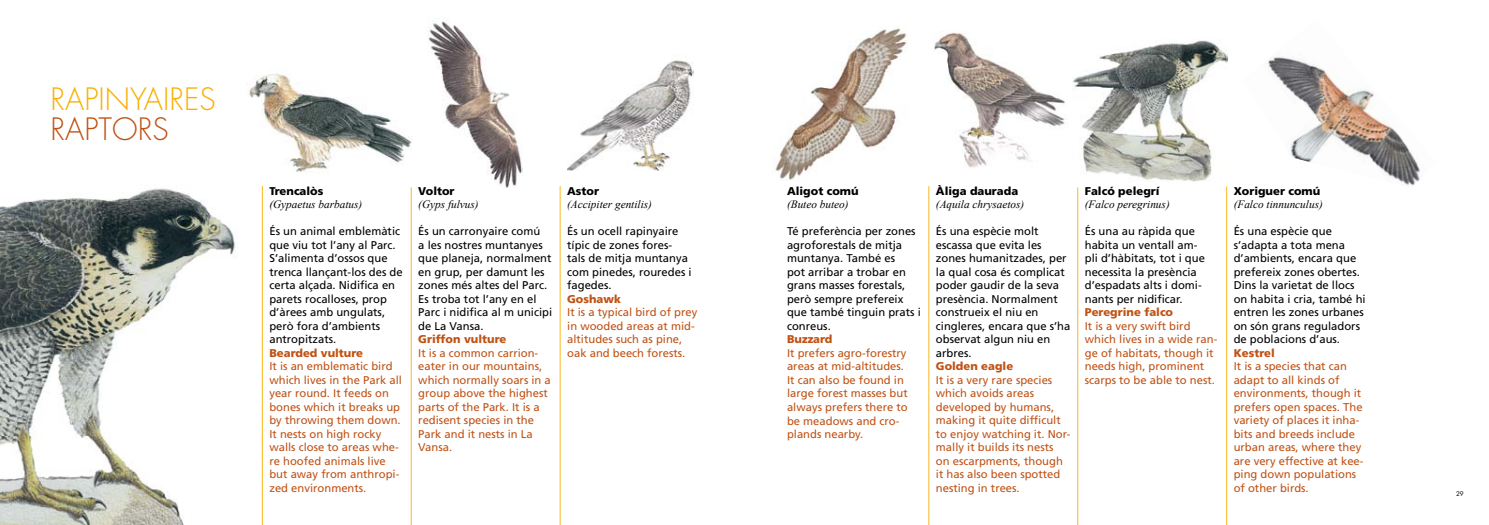
<style>
.page{position:relative;width:1489px;height:525px;background:#fff}
.page>*{position:absolute;margin:0;border:0;box-sizing:border-box;transform-origin:0 0}
.t1{font:300 30px "Futura Std";color:#f8b000}
.t2{font:300 30px "Futura Std";color:#c05215}
.t3{font:11.25px/13.5px "Frutiger LT Std";color:#000}
.t4{font:11.25px/13.5px "Frutiger LT Std";color:#c05215}
.t5{font:italic 11.25px "Times New Roman";color:#000}
.t6{font:900 11.25px "Frutiger LT Std";color:#c05215}
.t7{font:900 11.25px "Frutiger LT Std";color:#000}
.t8{font:6.25px "Futura Std";color:#000}
</style>
<div class="page">
<hr style="left:928px;top:186px;width:1px;height:338px;background:#fab71e">
<hr style="left:1077px;top:187px;width:1px;height:337px;background:#fab71e">
<hr style="left:1226px;top:186px;width:1px;height:338px;background:#fab71e">
<hr style="left:262px;top:186px;width:1px;height:338px;background:#fab71e">
<hr style="left:411px;top:187px;width:1px;height:337px;background:#fab71e">
<hr style="left:560px;top:186px;width:1px;height:338px;background:#fab71e">
<img style="left:933px;top:32px;width:132px;height:136px">
<img style="left:1072px;top:40px;width:155px;height:141px">
<img style="left:1268px;top:53px;width:152px;height:133px">
<img style="left:775px;top:28px;width:133px;height:153px">
<img style="left:428px;top:21px;width:95px;height:167px">
<img style="left:567px;top:60px;width:126px;height:110px">
<img style="left:248px;top:73px;width:164px;height:100px">
<img style="left:0;top:188px;width:238px;height:336px">
<h1 class="t1" style="left:50px;top:81px;width:167px">RAPINYAIRES</h1>
<h1 class="t2" style="left:50px;top:111px;width:120px">RAPTORS</h1>
<p class="t7" style="left:269px;top:184px;width:55px">Trencalòs</p>
<p class="t5" style="left:269px;top:200px;width:94px">(Gypaetus barbatus)</p>
<p class="t3" style="left:269px;top:224px;width:135px">És un animal emblemàtic que viu tot l’any al Parc.<br>S’alimenta d’ossos que trenca llançant-los des de certa alçada. Nidifica en parets rocalloses, prop d’àrees amb ungulats, però fora d’ambients antropitzats.</p>
<p class="t6" style="left:269px;top:346px;width:95px">Bearded vulture</p>
<p class="t4" style="left:269px;top:359px;width:134px">It is an emblematic bird which lives in the Park all year round. It feeds on bones which it breaks up by throwing them down.<br>It nests on high rocky walls close to areas whe&shy;re hoofed animals live but away from anthropi&shy;zed environments.</p>
<p class="t7" style="left:418px;top:184px;width:38px">Voltor</p>
<p class="t5" style="left:418px;top:200px;width:62px">(Gyps fulvus)</p>
<p class="t3" style="left:418px;top:224px;width:135px">És un carronyaire comú<br>a les nostres muntanyes que planeja, normalment en grup, per damunt les zones més altes del Parc.<br>Es troba tot l’any en el<br>Parc i nidifica al m unicipi de La Vansa.</p>
<p class="t6" style="left:418px;top:333px;width:90px">Griffon vulture</p>
<p class="t4" style="left:418px;top:346px;width:134px">It is a common carrion&shy;eater in our mountains, which normally soars in a group above the highest parts of the Park. It is a redisent species in the<br>Park and it nests in La<br>Vansa.</p>
<p class="t7" style="left:567px;top:184px;width:33px">Astor</p>
<p class="t5" style="left:567px;top:200px;width:86px">(Accipiter gentilis)</p>
<p class="t3" style="left:567px;top:224px;width:126px">És un ocell rapinyaire típic de zones fores&shy;tals de mitja muntanya com pinedes, rouredes i fagedes.</p>
<p class="t6" style="left:567px;top:292px;width:55px">Goshawk</p>
<p class="t4" style="left:567px;top:305px;width:132px">It is a typical bird of prey in wooded areas at mid&shy;altitudes such as pine, oak and beech forests.</p>
<p class="t7" style="left:787px;top:185px;width:73px">Aligot comú</p>
<p class="t5" style="left:787px;top:200px;width:63px">(Buteo buteo)</p>
<p class="t3" style="left:787px;top:225px;width:135px">Té preferència per zones agroforestals de mitja muntanya. També es<br>pot arribar a trobar en grans masses forestals, però sempre prefereix que també tinguin prats i conreus.</p>
<p class="t6" style="left:787px;top:333px;width:47px">Buzzard</p>
<p class="t4" style="left:787px;top:346px;width:122px">It prefers agro-forestry areas at mid-altitudes.<br>It can also be found in large forest masses but always prefers there to be meadows and cro&shy;plands nearby.</p>
<p class="t7" style="left:935px;top:185px;width:84px">Àliga daurada</p>
<p class="t5" style="left:935px;top:200px;width:90px">(Aquila chrysaetos)</p>
<p class="t3" style="left:935px;top:224px;width:136px">És una espècie molt escassa que evita les zones humanitzades, per la qual cosa és complicat poder gaudir de la seva presència. Normalment construeix el niu en cingleres, encara que s’ha observat algun niu en arbres.</p>
<p class="t6" style="left:935px;top:360px;width:79px">Golden eagle</p>
<p class="t4" style="left:935px;top:373px;width:136px">It is a very rare species which avoids areas developed by humans, making it quite difficult to enjoy watching it. Nor&shy;mally it builds its nests<br>on escarpments, though it has also been spotted nesting in trees.</p>
<p class="t7" style="left:1084px;top:185px;width:76px">Falcó pelegrí</p>
<p class="t5" style="left:1084px;top:200px;width:86px">(Falco peregrinus)</p>
<p class="t3" style="left:1084px;top:224px;width:122px">És una au ràpida que habita un ventall am&shy;pli d’hàbitats, tot i que necessita la presència d’espadats alts i domi&shy;nants per nidificar.</p>
<p class="t6" style="left:1084px;top:306px;width:90px">Peregrine falco</p>
<p class="t4" style="left:1084px;top:319px;width:134px">It is a very swift bird which lives in a wide ran&shy;ge of habitats, though it needs high, prominent scarps to be able to nest.</p>
<p class="t7" style="left:1233px;top:185px;width:88px">Xoriguer comú</p>
<p class="t5" style="left:1233px;top:200px;width:91px">(Falco tinnunculus)</p>
<p class="t3" style="left:1233px;top:224px;width:133px">És una espècie que s’adapta a tota mena d’ambients, encara que prefereix zones obertes.<br>Dins la varietat de llocs on habita i cria, també hi entren les zones urbanes on són grans reguladors de poblacions d’aus.</p>
<p class="t6" style="left:1233px;top:347px;width:43px">Kestrel</p>
<p class="t4" style="left:1233px;top:359px;width:131px">It is a species that can adapt to all kinds of environments, though it prefers open spaces. The variety of places it inha&shy;bits and breeds include urban areas, where they are very effective at kee&shy;ping down populations of other birds.</p>
<p class="t8" style="left:1455px;top:489px;width:9px">29</p>
</div>
